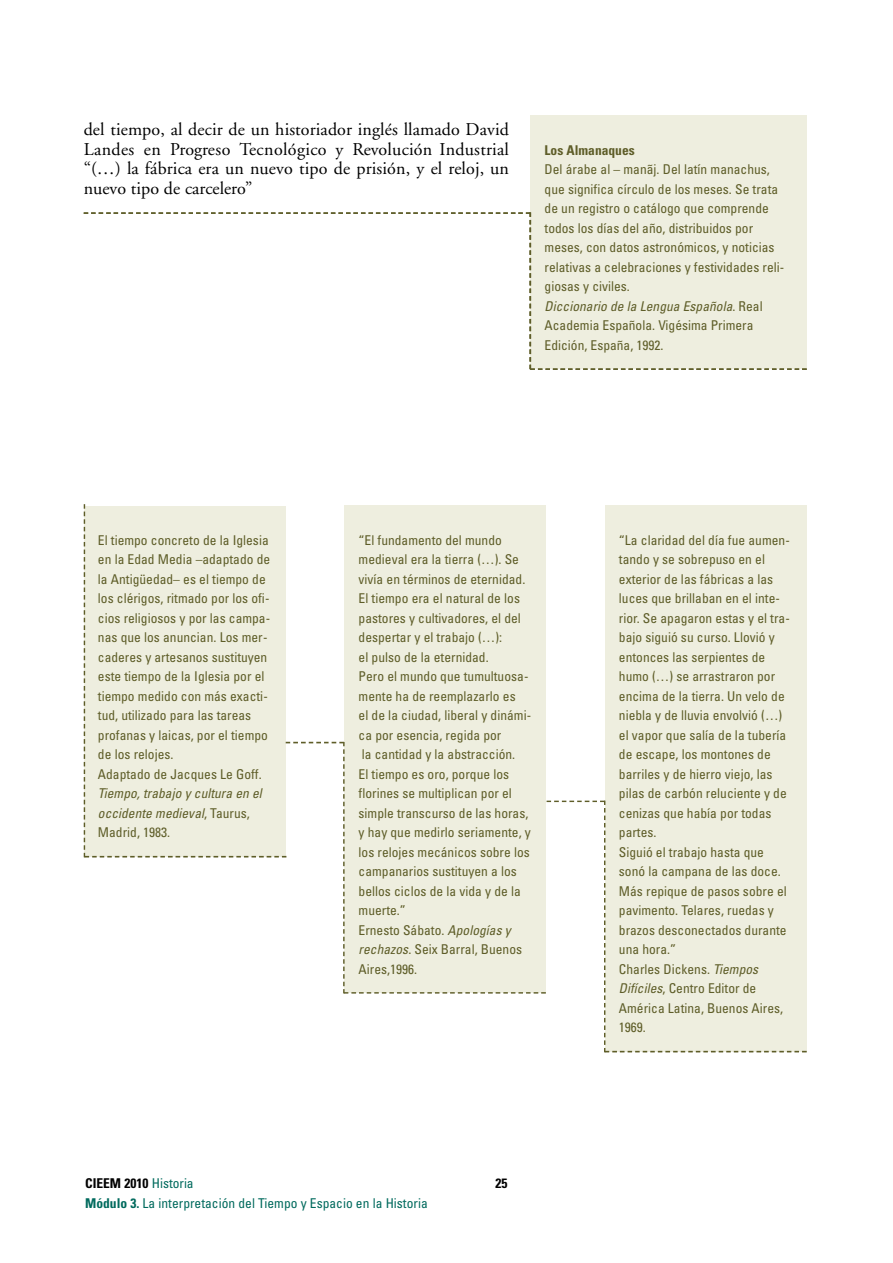
<style>
.page{position:relative;width:893px;height:1263px;background:#fff}
.page>*{position:absolute;margin:0;border:0;box-sizing:border-box;transform-origin:0 0}
.t1{font:18px/19.5px "Adobe Garamond";letter-spacing:.005em;color:#000;text-align:justify}
.t2{font:condensed 13.5px/19.5px "Univers";color:#5e5d28}
.t3{font:italic condensed 13.5px/19.5px "Univers";color:#5e5d28}
.t4{font:condensed 13.5px "Univers";color:#006a5d}
.t5{font:700 condensed 13.5px "Univers";color:#000}
.t6{font:700 condensed 13.5px "Univers";color:#5e5d28}
.s1{font-style:italic}
.s2{font-style:normal}
.s3{font-weight:400;color:#006a5d}
.s4{font-weight:700}
</style>
<div class="page">
<div style="left:530px;top:116px;width:277px;height:253px;background:#eeeedf"></div>
<svg style="left:84px;top:212px;width:723px;height:158px"></svg>
<svg style="left:84px;top:504px;width:723px;height:548px"></svg>
<h1 class="t1" style="left:84px;top:121px;width:427px">del tiempo, al decir de un historiador inglés llamado David Landes en Progreso Tecnológico y Revolución Industrial “(…) la fábrica era un nuevo tipo de prisión, y el reloj, un nuevo tipo de carcelero”</h1>
<p class="t6" style="left:544px;top:145px;width:92px">Los Almanaques</p>
<p class="t2" style="left:544px;top:161px;width:241px">Del árabe al – manãj. Del latín manachus, que significa círculo de los meses. Se trata de un registro o catálogo que comprende todos los días del año, distribuidos por meses, con datos astronómicos, y noticias relativas a celebraciones y festividades reli&shy;giosas y civiles.<br><span class="s1">Diccionario de la Lengua Española</span>. Real Academia Española. Vigésima Primera Edición, España, 1992.</p>
<p class="t2" style="left:98px;top:531px;width:174px">El tiempo concreto de la Iglesia en la Edad Media –adaptado de la Antigüedad– es el tiempo de los clérigos, ritmado por los ofi&shy;cios religiosos y por las campa&shy;nas que los anuncian. Los mer&shy;caderes y artesanos sustituyen este tiempo de la Iglesia por el tiempo medido con más exacti&shy;tud, utilizado para las tareas profanas y laicas, por el tiempo de los relojes.<br>Adaptado de Jacques Le Goff.</p>
<p class="t3" style="left:98px;top:785px;width:166px">Tiempo, trabajo y cultura en el occidente medieval<span class="s2">, Taurus,<br>Madrid, 1983.</span></p>
<p class="t5" style="left:85px;top:1178px;width:110px">CIEEM 2010 <span class="s3">Historia</span></p>
<p class="t2" style="left:359px;top:531px;width:174px">“El fundamento del mundo medieval era la tierra (…). Se vivía en términos de eternidad.<br>El tiempo era el natural de los pastores y cultivadores, el del despertar y el trabajo (…):<br>el pulso de la eternidad.<br>Pero el mundo que tumultuosa&shy;mente ha de reemplazarlo es<br>el de la ciudad, liberal y dinámi&shy;ca por esencia, regida por<br>la cantidad y la abstracción.<br>El tiempo es oro, porque los florines se multiplican por el simple transcurso de las horas, y hay que medirlo seriamente, y los relojes mecánicos sobre los campanarios sustituyen a los bellos ciclos de la vida y de la muerte.”<br>Ernesto Sábato. <span class="s1">Apologías y rechazos</span>. Seix Barral, Buenos<br>Aires,1996.</p>
<p class="t5" style="left:495px;top:1178px;width:13px">25</p>
<p class="t4" style="left:85px;top:1198px;width:344px"><span class="s4">Módulo 3.</span> La interpretación del Tiempo y Espacio en la Historia</p>
<p class="t2" style="left:619px;top:531px;width:172px">“La claridad del día fue aumen&shy;tando y se sobrepuso en el exterior de las fábricas a las luces que brillaban en el inte&shy;rior. Se apagaron estas y el tra&shy;bajo siguió su curso. Llovió y entonces las serpientes de humo (…) se arrastraron por encima de la tierra. Un velo de niebla y de lluvia envolvió (…) el vapor que salía de la tubería de escape, los montones de barriles y de hierro viejo, las pilas de carbón reluciente y de cenizas que había por todas partes.<br>Siguió el trabajo hasta que sonó la campana de las doce.<br>Más repique de pasos sobre el pavimento. Telares, ruedas y brazos desconectados durante una hora.”<br>Charles Dickens. <span class="s1">Tiempos<br>Difíciles</span>, Centro Editor de<br>América Latina, Buenos Aires,<br>1969.</p>
</div>
